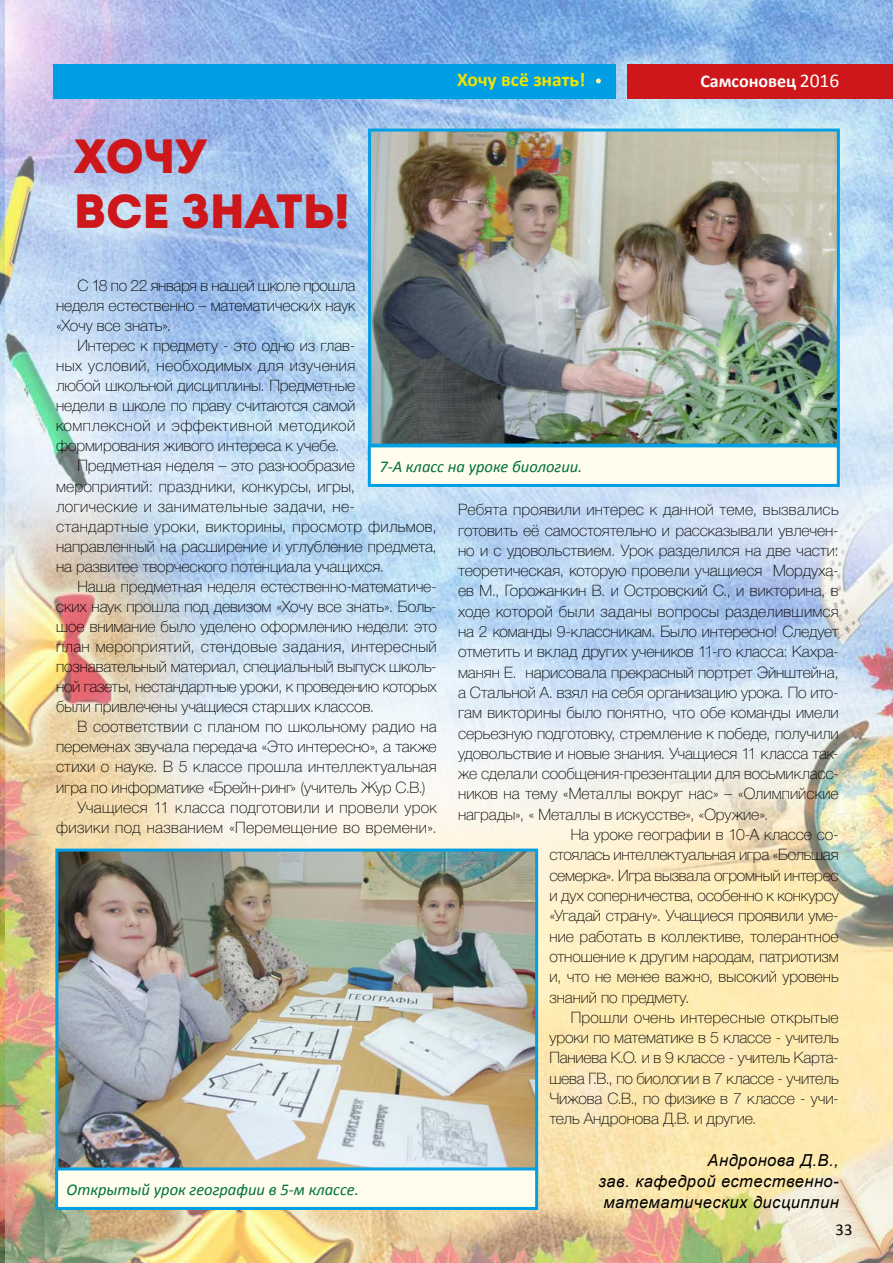
<style>
.page{position:relative;width:893px;height:1263px;background:#fff}
.page>*{position:absolute;margin:0;border:0;box-sizing:border-box;transform-origin:0 0}
.t1{font:900 48px/55.5px "Intro";color:#cd171a}
.t2{font:700 19.5px "Calibri";color:#f2e500}
.t3{font:700 18px "Calibri";color:#fff}
.t4{font:italic 16.5px/21.1px "Arial";letter-spacing:.03em;color:#000;text-align:justify}
.t5{font:italic 16.5px "Calibri";color:#00713a}
.t6{font:16.5px "Calibri";color:#000}
.t7{font:100 15.75px/20.1px "Helvetica Neue Cyr";letter-spacing:-.005em;color:#000;text-align:justify}
.t8{font:100 15.75px "Helvetica Neue Cyr";letter-spacing:.015em;color:#000}
.t9{font:100 15.75px "Helvetica Neue Cyr";letter-spacing:.02em;color:#000}
.s1{font-weight:400;font-size:19.5px}
</style>
<div class="page">
<img style="left:0;top:0;width:893px;height:1263px">
<div style="left:628px;top:64px;width:265px;height:35px;background:#cd171a"></div>
<div style="left:53px;top:64px;width:563px;height:35px;background:#009fe3"></div>
<svg style="left:596px;top:78px;width:5px;height:5px"></svg>
<img style="left:372px;top:133px;width:464px;height:310px">
<div style="left:368px;top:129px;width:472px;height:318px;border:3px solid #009fe3"></div>
<div style="left:369px;top:446px;width:469px;height:39px;background:#fffdee"></div>
<div style="left:368px;top:444px;width:472px;height:43px;border:3px solid #009fe3"></div>
<img style="left:59px;top:852px;width:475px;height:315px">
<div style="left:55px;top:848px;width:483px;height:326px;border:3px solid #009fe3"></div>
<div style="left:57px;top:1169px;width:480px;height:39px;background:#fffdee"></div>
<div style="left:55px;top:1167px;width:483px;height:43px;border:3px solid #009fe3"></div>
<h1 class="t1" style="left:74px;top:128px;width:278px">ХОЧУ<br>ВСЕ ЗНАТЬ!</h1>
<p class="t2" style="left:457px;top:67px;width:130px">Хочу всё знать!</p>
<p class="t3" style="left:700px;top:70px;width:140px">Самсоновец <span class="s1">2016</span></p>
<p class="t7" style="left:56px;top:275px;width:301px;text-indent:21px">С 18 по 22 января в нашей школе прошла неделя естественно – математических наук «Хочу все знать».</p>
<p class="t7" style="left:56px;top:335px;width:301px;text-indent:21px">Интерес к предмету - это одно из глав&shy;ных условий, необходимых для изучения любой школьной дисциплины. Предметные недели в школе по праву считаются самой комплексной и эффективной методикой формирования живого интереса к учебе.</p>
<p class="t7" style="left:56px;top:456px;width:382px;text-align:left;text-indent:21px">Предметная неделя – это разнообразие мероприятий: праздники, конкурсы, игры, логические и занимательные задачи, не&shy;стандартные уроки, викторины, просмотр фильмов, направленный на расширение и углубление предмета, на развитее творческого потенциала учащихся.</p>
<p class="t7" style="left:56px;top:576px;width:382px;text-indent:21px">Наша предметная неделя естественно-математиче&shy;ских наук прошла под девизом «Хочу все знать». Боль&shy;шое внимание было уделено оформлению недели: это план мероприятий, стендовые задания, интересный познавательный материал, специальный выпуск школь&shy;ной газеты, нестандартные уроки, к проведению которых были привлечены учащиеся старших классов.</p>
<p class="t7" style="left:77px;top:717px;width:361px">В соответствии с планом по школьному радио на</p>
<p class="t7" style="left:56px;top:737px;width:382px">переменах звучала передача «Это интересно», а также</p>
<p class="t7" style="left:56px;top:757px;width:382px">стихи о науке. В 5 классе прошла интеллектуальная</p>
<p class="t7" style="left:56px;top:777px;width:371px">игра по информатике «Брейн-ринг» (учитель Жур С.В.)</p>
<p class="t8" style="left:77px;top:798px;width:361px">Учащиеся 11 класса подготовили и провели урок</p>
<p class="t9" style="left:56px;top:818px;width:382px">физики под названием «Перемещение во времени».</p>
<p class="t5" style="left:379px;top:455px;width:205px">7-А класс на уроке биологии.</p>
<p class="t8" style="left:458px;top:501px;width:382px">Ребята проявили интерес к данной теме, вызвались</p>
<p class="t7" style="left:458px;top:520px;width:382px">готовить её самостоятельно и рассказывали увлечен-</p>
<p class="t7" style="left:458px;top:540px;width:382px">но и с удовольствием. Урок разделился на две части:</p>
<p class="t7" style="left:458px;top:561px;width:382px">теоретическая, которую провели учащиеся Мордуха-</p>
<p class="t7" style="left:458px;top:581px;width:382px">ев М., Горожанкин В. и Островский С., и викторина, в</p>
<p class="t8" style="left:458px;top:602px;width:382px">ходе которой были заданы вопросы разделившимся</p>
<p class="t7" style="left:458px;top:621px;width:382px">на 2 команды 9-классникам. Было интересно! Следует</p>
<p class="t7" style="left:458px;top:642px;width:382px">отметить и вклад других учеников 11-го класса: Кахра-</p>
<p class="t7" style="left:458px;top:662px;width:382px">манян Е. нарисовала прекрасный портрет Эйнштейна,</p>
<p class="t7" style="left:458px;top:682px;width:382px">а Стальной А. взял на себя организацию урока. По ито-</p>
<p class="t7" style="left:458px;top:703px;width:382px">гам викторины было понятно, что обе команды имели</p>
<p class="t7" style="left:458px;top:723px;width:382px">серьезную подготовку, стремление к победе, получили</p>
<p class="t7" style="left:458px;top:743px;width:382px">удовольствие и новые знания. Учащиеся 11 класса так-</p>
<p class="t7" style="left:458px;top:764px;width:382px">же сделали сообщения-презентации для восьмикласс-</p>
<p class="t7" style="left:458px;top:784px;width:382px">ников на тему «Металлы вокруг нас» – «Олимпийские</p>
<p class="t7" style="left:458px;top:804px;width:312px">награды», « Металлы в искусстве», «Оружие».</p>
<p class="t7" style="left:571px;top:824px;width:270px">На уроке географии в 10-А классе со-</p>
<p class="t7" style="left:549px;top:845px;width:291px">стоялась интеллектуальная игра «Большая</p>
<p class="t7" style="left:549px;top:865px;width:291px">семерка». Игра вызвала огромный интерес</p>
<p class="t7" style="left:549px;top:885px;width:291px">и дух соперничества, особенно к конкурсу</p>
<p class="t7" style="left:549px;top:906px;width:291px">«Угадай страну». Учащиеся проявили уме-</p>
<p class="t7" style="left:549px;top:926px;width:291px">ние работать в коллективе, толерантное</p>
<p class="t7" style="left:549px;top:946px;width:291px">отношение к другим народам, патриотизм</p>
<p class="t7" style="left:549px;top:967px;width:291px">и, что не менее важно, высокий уровень</p>
<p class="t7" style="left:549px;top:987px;width:141px">знаний по предмету.</p>
<p class="t8" style="left:571px;top:1008px;width:270px">Прошли очень интересные открытые</p>
<p class="t7" style="left:549px;top:1027px;width:291px">уроки по математике в 5 классе - учитель</p>
<p class="t7" style="left:549px;top:1048px;width:291px">Паниева К.О. и в 9 классе - учитель Карта-</p>
<p class="t7" style="left:549px;top:1068px;width:291px">шева Г.В., по биологии в 7 классе - учитель</p>
<p class="t7" style="left:549px;top:1088px;width:291px">Чижова С.В., по физике в 7 классе - учи-</p>
<p class="t7" style="left:549px;top:1109px;width:209px">тель Андронова Д.В. и другие.</p>
<p class="t4" style="left:598px;top:1150px;width:242px;text-indent:109px">Андронова Д.В., зав. кафедрой естественно&shy;математических дисциплин</p>
<p class="t6" style="left:836px;top:1219px;width:18px">33</p>
<p class="t5" style="left:67px;top:1178px;width:294px">Открытый урок географии в 5-м классе.</p>
</div>
